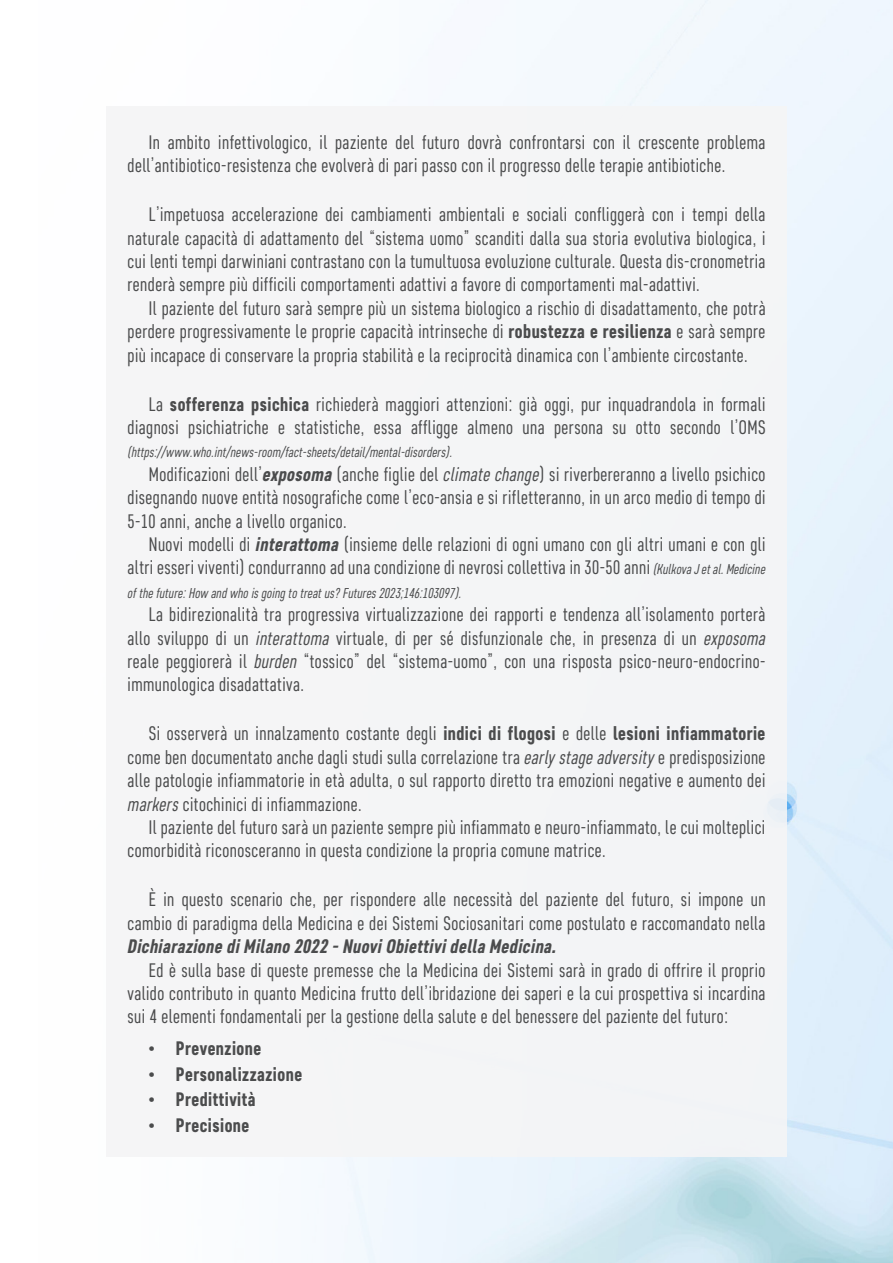
<style>
.page{position:relative;width:893px;height:1263px;background:#fff}
.page>*{position:absolute;margin:0;border:0;box-sizing:border-box;transform-origin:0 0}
.t1{font:19.5px/23.4px "Core Sans D37 Cn";letter-spacing:.025em;color:#4b4c4d;text-align:justify}
.t2{font:italic 800 19.5px "Core Sans D67 Cn";letter-spacing:.025em;color:#4b4c4d}
.t3{font:800 19.5px "Core Sans D67 Cn";letter-spacing:.025em;color:#4b4c4d}
.t4{font:italic 14.25px "Core Sans D37 Cn";letter-spacing:.015em;color:#4b4c4d}
.s1{font-family:"Core Sans D67 Cn";font-weight:800}
.s2{font-family:"Core Sans D67 Cn";font-weight:800;font-style:italic}
.s3{font-style:italic}
.s4{font-style:italic;font-size:14.25px}
</style>
<div class="page">
<img style="left:341px;top:0;width:552px;height:1263px">
<div style="left:106px;top:106px;width:681px;height:1051px;background:#f5f5f6"></div>
<p class="t1" style="left:128px;top:130px;width:639px;text-indent:21px">In ambito infettivologico, il paziente del futuro dovrà confrontarsi con il crescente problema dell’antibiotico-resistenza che evolverà di pari passo con il progresso delle terapie antibiotiche.</p>
<p class="t1" style="left:128px;top:203px;width:639px;text-indent:21px">L’impetuosa accelerazione dei cambiamenti ambientali e sociali confliggerà con i tempi della naturale capacità di adattamento del “sistema uomo” scanditi dalla sua storia evolutiva biologica, i cui lenti tempi darwiniani contrastano con la tumultuosa evoluzione culturale. Questa dis-cronometria renderà sempre più difficili comportamenti adattivi a favore di comportamenti mal-adattivi.</p>
<p class="t1" style="left:128px;top:296px;width:639px;text-indent:21px">Il paziente del futuro sarà sempre più un sistema biologico a rischio di disadattamento, che potrà perdere progressivamente le proprie capacità intrinseche di <span class="s1">robustezza e resilienza</span> e sarà sempre più incapace di conservare la propria stabilità e la reciprocità dinamica con l’ambiente circostante.</p>
<p class="t1" style="left:128px;top:392px;width:639px;text-align:right">La <span class="s1">sofferenza psichica</span> richiederà maggiori attenzioni: già oggi, pur inquadrandola in formali diagnosi psichiatriche e statistiche, essa affligge almeno una persona su otto secondo l’OMS</p>
<p class="t4" style="left:128px;top:444px;width:326px">(https://www.who.int/news-room/fact-sheets/detail/mental-disorders).</p>
<p class="t1" style="left:128px;top:462px;width:639px;text-indent:21px">Modificazioni dell’<span class="s2">exposoma</span> (anche figlie del <span class="s3">climate change</span>) si riverbereranno a livello psichico disegnando nuove entità nosografiche come l’eco-ansia e si rifletteranno, in un arco medio di tempo di 5-10 anni, anche a livello organico.</p>
<p class="t1" style="left:128px;top:532px;width:639px;text-align:right">Nuovi modelli di <span class="s2">interattoma</span> (insieme delle relazioni di ogni umano con gli altri umani e con gli altri esseri viventi) condurranno ad una condizione di nevrosi collettiva in 30-50 anni <span class="s4">(Kulkova J et al. Medicine</span></p>
<p class="t4" style="left:128px;top:584px;width:335px">of the future: How and who is going to treat us? Futures 2023;146:103097).</p>
<p class="t1" style="left:128px;top:602px;width:639px;text-indent:21px">La bidirezionalità tra progressiva virtualizzazione dei rapporti e tendenza all’isolamento porterà allo sviluppo di un <span class="s3">interattoma</span> virtuale, di per sé disfunzionale che, in presenza di un <span class="s3">exposoma </span>reale peggiorerà il <span class="s3">burden</span> “tossico” del “sistema-uomo”, con una risposta psico-neuro-endocrino&shy;immunologica disadattativa.</p>
<p class="t1" style="left:128px;top:722px;width:639px;text-indent:21px">Si osserverà un innalzamento costante degli <span class="s1">indici di flogosi</span> e delle <span class="s1">lesioni infiammatorie </span>come ben documentato anche dagli studi sulla correlazione tra <span class="s3">early stage adversity</span> e predisposizione alle patologie infiammatorie in età adulta, o sul rapporto diretto tra emozioni negative e aumento dei <span class="s3">markers</span> citochinici di infiammazione.</p>
<p class="t1" style="left:128px;top:815px;width:639px;text-indent:21px">Il paziente del futuro sarà un paziente sempre più infiammato e neuro-infiammato, le cui molteplici comorbidità riconosceranno in questa condizione la propria comune matrice.</p>
<p class="t1" style="left:128px;top:887px;width:639px;text-align:right">È in questo scenario che, per rispondere alle necessità del paziente del futuro, si impone un cambio di paradigma della Medicina e dei Sistemi Sociosanitari come postulato e raccomandato nella</p>
<p class="t2" style="left:128px;top:934px;width:430px">Dichiarazione di Milano 2022 - Nuovi Obiettivi della Medicina.</p>
<p class="t1" style="left:128px;top:958px;width:639px;text-indent:21px">Ed è sulla base di queste premesse che la Medicina dei Sistemi sarà in grado di offrire il proprio valido contributo in quanto Medicina frutto dell’ibridazione dei saperi e la cui prospettiva si incardina sui 4 elementi fondamentali per la gestione della salute e del benessere del paziente del futuro:</p>
<p class="t3" style="left:149px;top:1036px;width:114px">• Prevenzione</p>
<p class="t3" style="left:149px;top:1062px;width:155px">• Personalizzazione</p>
<p class="t3" style="left:149px;top:1087px;width:108px">• Predittività</p>
<p class="t3" style="left:149px;top:1113px;width:102px">• Precisione</p>
</div>
